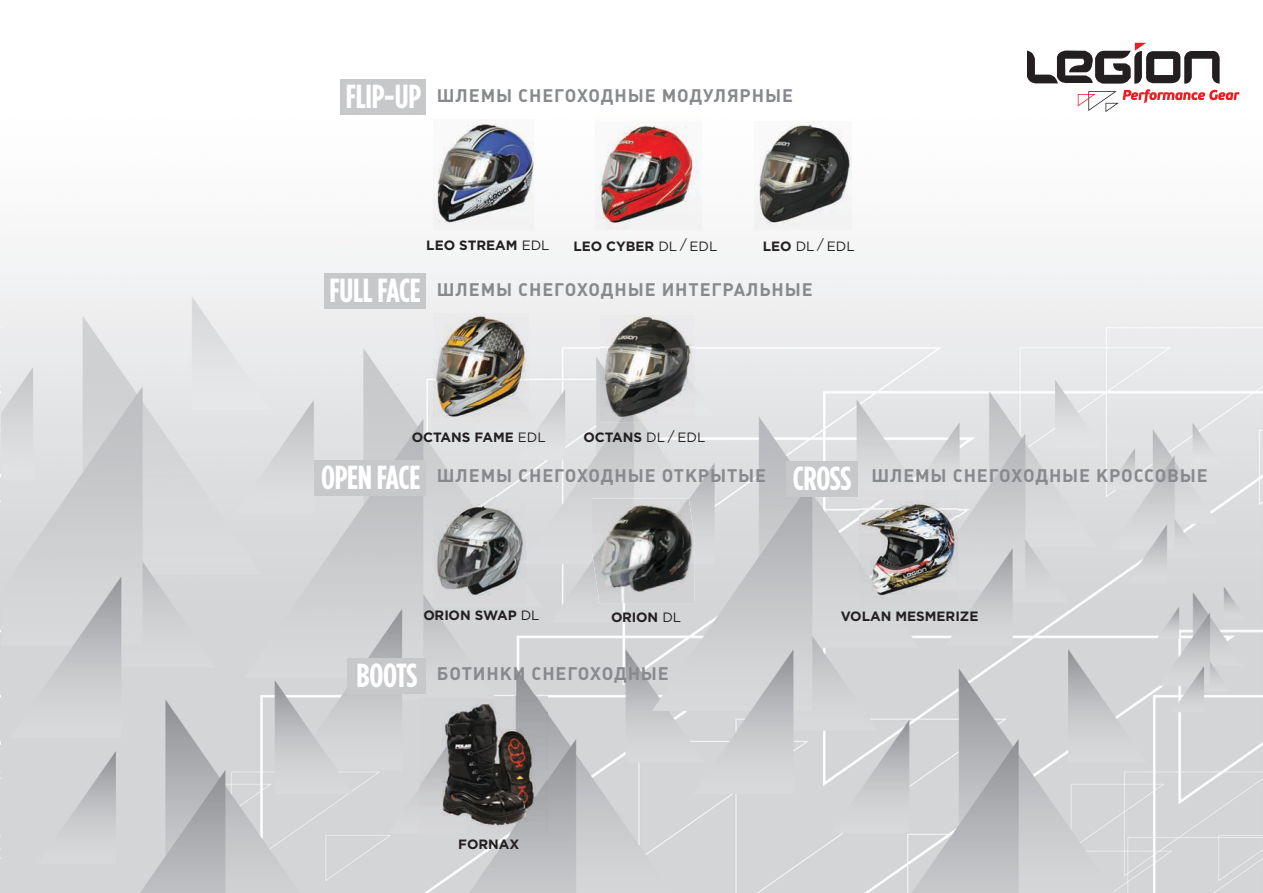
<style>
.page{position:relative;width:1263px;height:893px;background:#fff}
.page>*{position:absolute;margin:0;border:0;box-sizing:border-box;transform-origin:0 0}
.t1{font:700 condensed 33.3px "Gotham HTF";letter-spacing:-.01em;color:#fff}
.t2{font:700 18px "Plumb C";letter-spacing:.05em;color:#87898c}
.t3{font:700 13.5px "Gotham HTF";color:#231f20}
.t4{font:700 13.5px "Gotham HTF";letter-spacing:-.025em;color:#231f20}
.t5{font:13.5px "Gotham HTF";color:#231f20}
.s1{font-weight:400}
.s2{font-weight:700}
</style>
<div class="page">
<img style="left:1px;top:42px;width:1262px;height:851px">
<img style="left:0;top:0;width:1px;height:893px">
<img style="left:433px;top:119px;width:101px;height:111px">
<svg style="left:1027px;top:43px;width:212px;height:69px"></svg>
<div style="left:340px;top:79px;width:86px;height:36px;background:#c7c8ca"></div>
<div style="left:324px;top:273px;width:102px;height:36px;background:#c7c8ca"></div>
<div style="left:315px;top:460px;width:111px;height:36px;background:#c7c8ca"></div>
<div style="left:786px;top:461px;width:72px;height:36px;background:#c7c8ca"></div>
<div style="left:347px;top:658px;width:79px;height:36px;background:#c7c8ca"></div>
<img style="left:595px;top:116px;width:106px;height:113px">
<img style="left:755px;top:121px;width:97px;height:108px">
<img style="left:434px;top:313px;width:94px;height:110px">
<img style="left:601px;top:315px;width:93px;height:107px">
<img style="left:434px;top:497px;width:91px;height:107px">
<img style="left:592px;top:498px;width:102px;height:105px">
<img style="left:860px;top:491px;width:97px;height:113px">
<img style="left:420px;top:695px;width:128px;height:139px">
<h1 class="t1" style="left:346px;top:77px;width:77px">FLIP-UP</h1>
<p class="t2" style="left:437px;top:85px;width:357px">ШЛЕМЫ СНЕГОХОДНЫЕ МОДУЛЯРНЫЕ</p>
<p class="t3" style="left:426px;top:237px;width:125px">LEO STREAM <span class="s1">EDL</span></p>
<p class="t3" style="left:573px;top:238px;width:146px">LEO CYBER <span class="s1">DL / EDL</span></p>
<p class="t5" style="left:763px;top:238px;width:94px"><span class="s2">LEO</span> DL / EDL</p>
<h1 class="t1" style="left:329px;top:271px;width:93px">FULL FACE</h1>
<p class="t2" style="left:437px;top:279px;width:377px">ШЛЕМЫ СНЕГОХОДНЫЕ ИНТЕГРАЛЬНЫЕ</p>
<p class="t3" style="left:412px;top:429px;width:135px">OCTANS FAME <span class="s1">EDL</span></p>
<p class="t3" style="left:584px;top:429px;width:123px">OCTANS <span class="s1">DL / EDL</span></p>
<h1 class="t1" style="left:321px;top:459px;width:101px">OPEN FACE</h1>
<h1 class="t1" style="left:793px;top:460px;width:60px">CROSS</h1>
<p class="t2" style="left:437px;top:465px;width:331px">ШЛЕМЫ СНЕГОХОДНЫЕ ОТКРЫТЫЕ</p>
<p class="t2" style="left:871px;top:465px;width:338px">ШЛЕМЫ СНЕГОХОДНЫЕ КРОССОВЫЕ</p>
<p class="t4" style="left:423px;top:608px;width:118px">ORION SWAP <span class="s1">DL</span></p>
<p class="t3" style="left:611px;top:609px;width:72px">ORION <span class="s1">DL</span></p>
<p class="t3" style="left:841px;top:608px;width:139px">VOLAN MESMERIZE</p>
<h1 class="t1" style="left:357px;top:657px;width:62px">BOOTS</h1>
<p class="t2" style="left:437px;top:663px;width:233px">БОТИНКИ СНЕГОХОДНЫЕ</p>
<p class="t3" style="left:458px;top:836px;width:63px">FORNAX</p>
</div>
